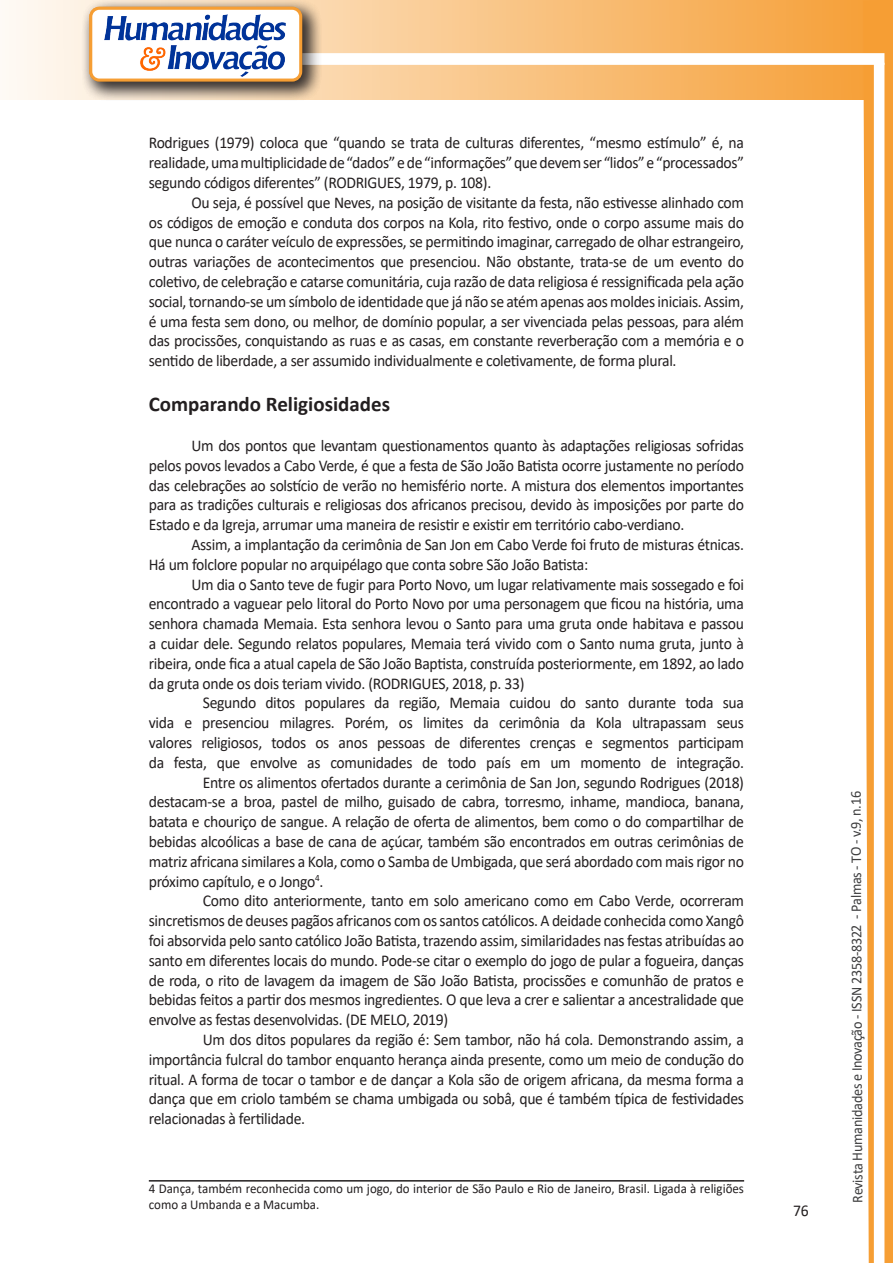
<style>
.page{position:relative;width:893px;height:1263px;background:#fff}
.page>*{position:absolute;margin:0;border:0;box-sizing:border-box;transform-origin:0 0}
.Titulo_2{font:700 21px "Calibri";color:#231f20}
.texto{font:16.5px/19.8px "Calibri";letter-spacing:-.02em;color:#231f20;text-align:justify;scale:.95 1}
.t1{font:15px "Calibri";letter-spacing:-.025em;color:#3e3e3f;scale:.95 1}
.Rodapé{font:13.5px/16.2px "Calibri";color:#231f20;scale:.96 1}
</style>
<div class="page">
<svg style="left:5px;top:0;width:858px;height:100px;background:#f9c484"></svg>
<div style="left:302px;top:53px;width:582px;height:12px;background:#fff;border:2px solid #fff"></div>
<svg style="left:863px;top:0;width:30px;height:1263px"></svg>
<div style="left:81px;top:0;width:241px;height:102px;background:#231f20;opacity:.75"></div>
<div style="left:91px;top:8px;width:210px;height:72px;background:#fff;border-radius:9px"></div>
<img style="left:104px;top:14px;width:181px;height:62px">
<div style="left:89px;top:7px;width:213px;height:75px;border:3px solid #f69e34;border-radius:9px"></div>
<hr style="left:149px;top:1180px;width:595px;height:1px;background:#231f20">
<p class="texto" style="left:149px;top:133px;width:628px">Rodrigues (1979) coloca que “quando se trata de culturas diferentes, “mesmo estímulo” é, na realidade, uma multiplicidade de “dados” e de “informações” que devem ser “lidos” e “processados” segundo códigos diferentes” (RODRIGUES, 1979, p. 108).</p>
<p class="texto" style="left:149px;top:192px;width:628px;text-indent:43px">Ou seja, é possível que Neves, na posição de visitante da festa, não estivesse alinhado com os códigos de emoção e conduta dos corpos na Kola, rito festivo, onde o corpo assume mais do que nunca o caráter veículo de expressões, se permitindo imaginar, carregado de olhar estrangeiro, outras variações de acontecimentos que presenciou. Não obstante, trata-se de um evento do coletivo, de celebração e catarse comunitária, cuja razão de data religiosa é ressignificada pela ação social, tornando-se um símbolo de identidade que já não se atém apenas aos moldes iniciais. Assim, é uma festa sem dono, ou melhor, de domínio popular, a ser vivenciada pelas pessoas, para além das procissões, conquistando as ruas e as casas, em constante reverberação com a memória e o sentido de liberdade, a ser assumido individualmente e coletivamente, de forma plural.</p>
<p class="Titulo_2" style="left:149px;top:389px;width:243px">Comparando Religiosidades</p>
<p class="texto" style="left:149px;top:435px;width:628px;text-indent:43px">Um dos pontos que levantam questionamentos quanto às adaptações religiosas sofridas pelos povos levados a Cabo Verde, é que a festa de São João Batista ocorre justamente no período das celebrações ao solstício de verão no hemisfério norte. A mistura dos elementos importantes para as tradições culturais e religiosas dos africanos precisou, devido às imposições por parte do Estado e da Igreja, arrumar uma maneira de resistir e existir em território cabo-verdiano.</p>
<p class="texto" style="left:149px;top:534px;width:628px;text-indent:43px">Assim, a implantação da cerimônia de San Jon em Cabo Verde foi fruto de misturas étnicas.<br>Há um folclore popular no arquipélago que conta sobre São João Batista:</p>
<p class="texto" style="left:149px;top:574px;width:628px;text-indent:43px">Um dia o Santo teve de fugir para Porto Novo, um lugar relativamente mais sossegado e foi encontrado a vaguear pelo litoral do Porto Novo por uma personagem que ficou na história, uma senhora chamada Memaia. Esta senhora levou o Santo para uma gruta onde habitava e passou a cuidar dele. Segundo relatos populares, Memaia terá vivido com o Santo numa gruta, junto à ribeira, onde fica a atual capela de São João Baptista, construída posteriormente, em 1892, ao lado da gruta onde os dois teriam vivido. (RODRIGUES, 2018, p. 33)</p>
<p class="texto" style="left:203px;top:692px;width:571px">Segundo ditos populares da região, Memaia cuidou do santo durante toda sua</p>
<p class="texto" style="left:149px;top:712px;width:628px">vida e presenciou milagres. Porém, os limites da cerimônia da Kola ultrapassam seus</p>
<p class="texto" style="left:149px;top:732px;width:628px">valores religiosos, todos os anos pessoas de diferentes crenças e segmentos participam</p>
<p class="texto" style="left:149px;top:752px;width:628px">da festa, que envolve as comunidades de todo país em um momento de integração.</p>
<p class="texto" style="left:203px;top:772px;width:571px">Entre os alimentos ofertados durante a cerimônia de San Jon, segundo Rodrigues (2018)</p>
<p class="texto" style="left:149px;top:791px;width:628px">destacam-se a broa, pastel de milho, guisado de cabra, torresmo, inhame, mandioca, banana,</p>
<p class="texto" style="left:149px;top:811px;width:628px">batata e chouriço de sangue. A relação de oferta de alimentos, bem como o do compartilhar de</p>
<p class="texto" style="left:149px;top:831px;width:628px">bebidas alcoólicas a base de cana de açúcar, também são encontrados em outras cerimônias de</p>
<p class="texto" style="left:149px;top:851px;width:628px">matriz africana similares a Kola, como o Samba de Umbigada, que será abordado com mais rigor no</p>
<p class="texto" style="left:149px;top:871px;width:185px">próximo capítulo, e o Jongo<sup>4</sup>.</p>
<p class="texto" style="left:149px;top:890px;width:628px;text-indent:54px">Como dito anteriormente, tanto em solo americano como em Cabo Verde, ocorreram sincretismos de deuses pagãos africanos com os santos católicos. A deidade conhecida como Xangô foi absorvida pelo santo católico João Batista, trazendo assim, similaridades nas festas atribuídas ao santo em diferentes locais do mundo. Pode-se citar o exemplo do jogo de pular a fogueira, danças de roda, o rito de lavagem da imagem de São João Batista, procissões e comunhão de pratos e bebidas feitos a partir dos mesmos ingredientes. O que leva a crer e salientar a ancestralidade que envolve as festas desenvolvidas. (DE MELO, 2019)</p>
<p class="texto" style="left:149px;top:1029px;width:628px;text-indent:54px">Um dos ditos populares da região é: Sem tambor, não há cola. Demonstrando assim, a importância fulcral do tambor enquanto herança ainda presente, como um meio de condução do ritual. A forma de tocar o tambor e de dançar a Kola são de origem africana, da mesma forma a dança que em criolo também se chama umbigada ou sobâ, que é também típica de festividades relacionadas à fertilidade.</p>
<p class="Rodapé" style="left:149px;top:1180px;width:621px">4 Dança, também reconhecida como um jogo, do interior de São Paulo e Rio de Janeiro, Brasil. Ligada à religiões como a Umbanda e a Macumba.</p>
<p class="texto" style="left:793px;top:1200px;width:18px">76</p>
<p class="t1" style="left:846px;top:1203px;width:435px;rotate:-90deg">Revista Humanidades e Inovação - ISSN 2358-8322 - Palmas - TO - v.9, n.16</p>
</div>
